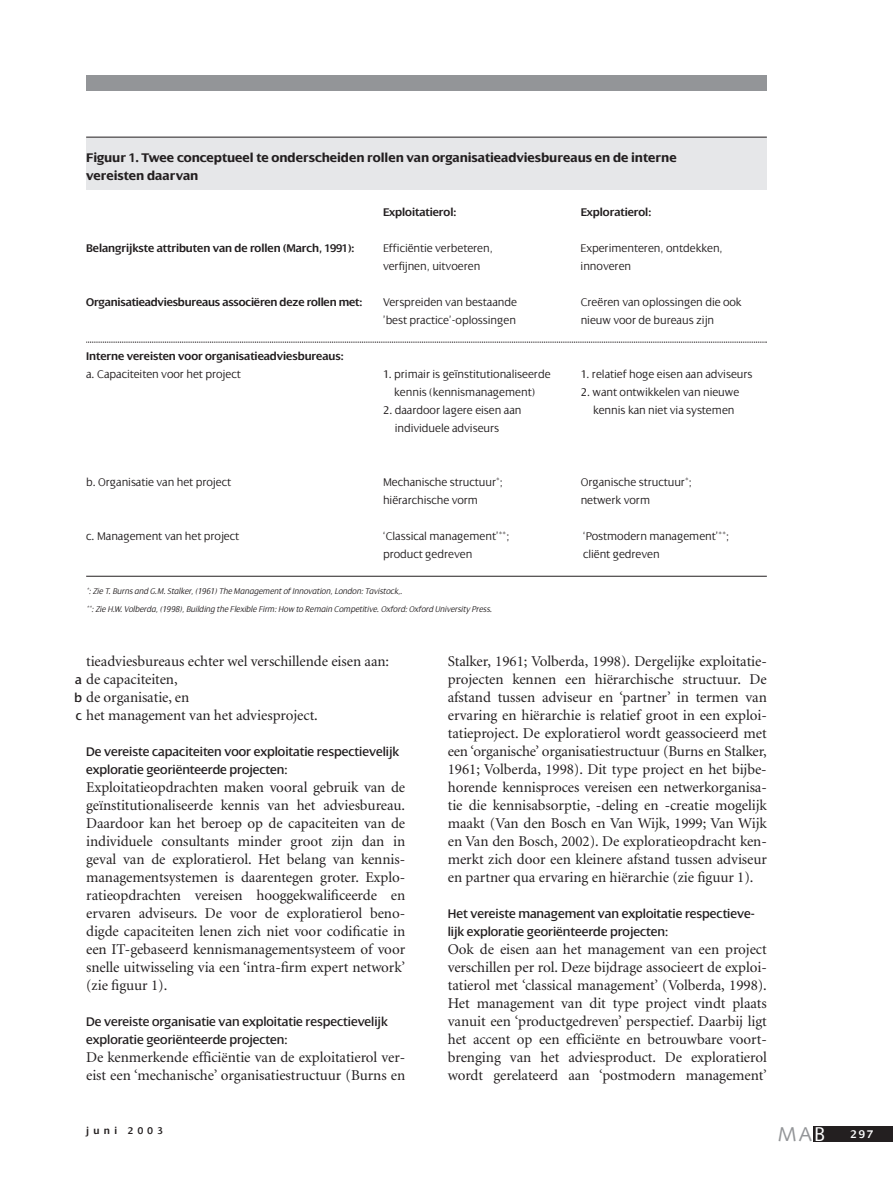
<style>
.page{position:relative;width:893px;height:1190px;background:#fff}
.page>*{position:absolute;margin:0;border:0;box-sizing:border-box;transform-origin:0 0}
.t1{font:19.95px "Syntax";color:#939598}
.t2{font:15px/18px "Minion";letter-spacing:-.005em;color:#231f20;text-align:justify}
.t3{font:13.5px/18px "Dialog";letter-spacing:-.005em;color:#231f20}
.t4{font:700 13.5px/18px "Dialog";letter-spacing:-.005em;color:#231f20}
.t5{font:300 12px "Dialog";letter-spacing:-.005em;color:#231f20}
.t6{font:600 12px "Dialog";letter-spacing:-.005em;color:#231f20}
.t7{font:600 12px "Dialog";color:#fff}
.t8{font:600 10.5px "Dialog";letter-spacing:.415em;color:#231f20}
.t9{font:italic 300 9px/18px "Dialog";letter-spacing:-.005em;color:#231f20}
.s1{color:#fff}
</style>
<div class="page">
<div style="left:813px;top:1126px;width:79px;height:16px;background:#231f20"></div>
<div style="left:86px;top:75px;width:680px;height:15px;background:#939598"></div>
<div style="left:86px;top:138px;width:680px;height:52px;background:#e6e7e9"></div>
<hr style="left:86px;top:576px;width:680px;height:1px;background:#231f20">
<svg style="left:86px;top:342px;width:680px;height:1px"></svg>
<hr style="left:86px;top:137px;width:680px;height:1px;background:#231f20">
<p class="t4" style="left:86px;top:150px;width:592px">Figuur 1. Twee conceptueel te onderscheiden rollen van organisatieadviesbureaus en de interne vereisten daarvan</p>
<p class="t6" style="left:383px;top:208px;width:75px">Exploitatierol:</p>
<p class="t6" style="left:580px;top:208px;width:72px">Exploratierol:</p>
<p class="t6" style="left:86px;top:244px;width:269px">Belangrijkste attributen van de rollen (March, 1991):</p>
<p class="t5" style="left:383px;top:244px;width:111px">Efficiëntie verbeteren,</p>
<p class="t5" style="left:580px;top:244px;width:144px">Experimenteren, ontdekken,</p>
<p class="t5" style="left:383px;top:262px;width:99px">verfijnen, uitvoeren</p>
<p class="t5" style="left:580px;top:262px;width:52px">innoveren</p>
<p class="t6" style="left:86px;top:298px;width:278px">Organisatieadviesbureaus associëren deze rollen met:</p>
<p class="t5" style="left:383px;top:298px;width:136px">Verspreiden van bestaande</p>
<p class="t5" style="left:580px;top:298px;width:162px">Creëren van oplossingen die ook</p>
<p class="t5" style="left:383px;top:316px;width:134px">’best practice’-oplossingen</p>
<p class="t5" style="left:580px;top:316px;width:135px">nieuw voor de bureaus zijn</p>
<p class="t6" style="left:86px;top:352px;width:259px">Interne vereisten voor organisatieadviesbureaus:</p>
<p class="t5" style="left:86px;top:370px;width:156px">a. Capaciteiten voor het project</p>
<p class="t5" style="left:383px;top:370px;width:169px">1. primair is geïnstitutionaliseerde</p>
<p class="t5" style="left:580px;top:370px;width:173px">1. relatief hoge eisen aan adviseurs</p>
<p class="t5" style="left:394px;top:388px;width:143px">kennis (kennismanagement)</p>
<p class="t5" style="left:580px;top:388px;width:160px">2. want ontwikkelen van nieuwe</p>
<p class="t5" style="left:383px;top:406px;width:140px">2. daardoor lagere eisen aan</p>
<p class="t5" style="left:593px;top:406px;width:143px">kennis kan niet via systemen</p>
<p class="t5" style="left:395px;top:424px;width:106px">individuele adviseurs</p>
<p class="t5" style="left:86px;top:478px;width:146px">b. Organisatie van het project</p>
<p class="t5" style="left:383px;top:478px;width:121px">Mechanische structuur*;</p>
<p class="t5" style="left:580px;top:478px;width:113px">Organische structuur*;</p>
<p class="t5" style="left:383px;top:496px;width:97px">hiërarchische vorm</p>
<p class="t5" style="left:580px;top:496px;width:71px">netwerk vorm</p>
<p class="t5" style="left:86px;top:532px;width:155px">c. Management van het project</p>
<p class="t5" style="left:383px;top:532px;width:128px">‘Classical management’**;</p>
<p class="t5" style="left:583px;top:532px;width:148px">‘Postmodern management’**;</p>
<p class="t5" style="left:383px;top:550px;width:91px">product gedreven</p>
<p class="t5" style="left:583px;top:550px;width:78px">cliënt gedreven</p>
<p class="t9" style="left:86px;top:583px;width:407px">*: Zie T. Burns and G.M. Stalker, (1961) The Management of Innovation, London: Tavistock,.<br>**: Zie H.W. Volberda, (1998), Building the Flexible Firm: How to Remain Competitive. Oxford: Oxford University Press.</p>
<p class="t2" style="left:86px;top:653px;width:304px;text-align:left">tieadviesbureaus echter wel verschillende eisen aan: de capaciteiten,<br>de organisatie, en<br>het management van het adviesproject.</p>
<p class="t3" style="left:86px;top:744px;width:314px">De vereiste capaciteiten voor exploitatie respectievelijk exploratie georiënteerde projecten:</p>
<p class="t2" style="left:86px;top:779px;width:320px">Exploitatieopdrachten maken vooral gebruik van de geïnstitutionaliseerde kennis van het adviesbureau.<br>Daardoor kan het beroep op de capaciteiten van de individuele consultants minder groot zijn dan in geval van de exploratierol. Het belang van kennis&shy;managementsystemen is daarentegen groter. Explo&shy;ratieopdrachten vereisen hooggekwalificeerde en ervaren adviseurs. De voor de exploratierol beno&shy;digde capaciteiten lenen zich niet voor codificatie in een IT-gebaseerd kennismanagementsysteem of voor snelle uitwisseling via een ‘intra-firm expert network’ (zie figuur 1).</p>
<p class="t3" style="left:86px;top:1014px;width:303px">De vereiste organisatie van exploitatie respectievelijk exploratie georiënteerde projecten:</p>
<p class="t2" style="left:86px;top:1049px;width:320px">De kenmerkende efficiëntie van de exploitatierol ver&shy;eist een ‘mechanische’ organisatiestructuur (Burns en</p>
<p class="t3" style="left:74px;top:672px;width:9px;text-align:justify">a b c</p>
<p class="t2" style="left:448px;top:653px;width:320px">Stalker, 1961; Volberda, 1998). Dergelijke exploitatie&shy;projecten kennen een hiërarchische structuur. De afstand tussen adviseur en ‘partner’ in termen van ervaring en hiërarchie is relatief groot in een exploi&shy;tatieproject. De exploratierol wordt geassocieerd met een ‘organische’ organisatiestructuur (Burns en Stalker, 1961; Volberda, 1998). Dit type project en het bijbe&shy;horende kennisproces vereisen een netwerkorganisa&shy;tie die kennisabsorptie, -deling en -creatie mogelijk maakt (Van den Bosch en Van Wijk, 1999; Van Wijk en Van den Bosch, 2002). De exploratieopdracht ken&shy;merkt zich door een kleinere afstand tussen adviseur en partner qua ervaring en hiërarchie (zie figuur 1).</p>
<p class="t3" style="left:448px;top:906px;width:308px">Het vereiste management van exploitatie respectieve&shy;lijk exploratie georiënteerde projecten:</p>
<p class="t2" style="left:448px;top:941px;width:320px">Ook de eisen aan het management van een project verschillen per rol. Deze bijdrage associeert de exploi&shy;tatierol met ‘classical management’ (Volberda, 1998).<br>Het management van dit type project vindt plaats vanuit een ‘productgedreven’ perspectief. Daarbij ligt het accent op een efficiënte en betrouwbare voort&shy;brenging van het adviesproduct. De exploratierol wordt gerelateerd aan ‘postmodern management’</p>
<p class="t8" style="left:86px;top:1127px;width:78px">juni 2003</p>
<h1 class="t1" style="left:777px;top:1126px;width:49px">MA<span class="s1">B</span></h1>
<p class="t7" style="left:850px;top:1129px;width:24px">297</p>
</div>
